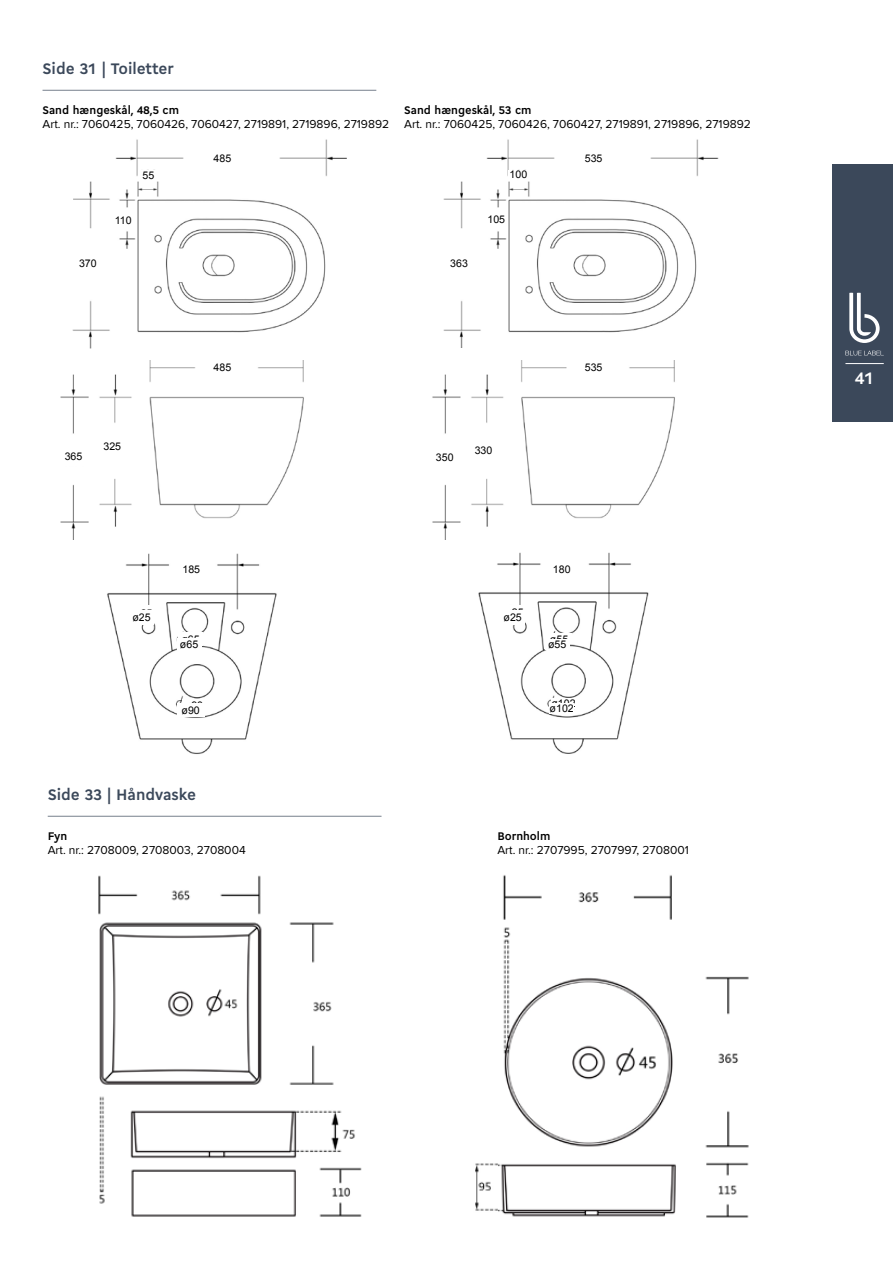
<style>
.page{position:relative;width:893px;height:1263px;background:#fff}
.page>*{position:absolute;margin:0;border:0;box-sizing:border-box;transform-origin:0 0}
.t1{font:700 18px "Cogito";color:#fff}
.t2{font:700 16.5px "Cogito";color:#3b485a}
.t3{font:12px "Proxima Nova";color:#000}
.t4{font:700 12px "Cogito";color:#000}
.t5{font:10.65px "Arial";color:#000}
</style>
<div class="page">
<img style="left:107px;top:553px;width:170px;height:201px">
<div style="left:181px;top:555px;width:24px;height:19px;background:#fff"></div>
<div style="left:131px;top:606px;width:25px;height:14px;background:#fff"></div>
<div style="left:178px;top:632px;width:25px;height:13px;background:#fff"></div>
<div style="left:182px;top:699px;width:24px;height:11px;background:#fff"></div>
<img style="left:478px;top:552px;width:171px;height:202px">
<div style="left:551px;top:554px;width:25px;height:19px;background:#fff"></div>
<div style="left:502px;top:605px;width:25px;height:14px;background:#fff"></div>
<div style="left:547px;top:633px;width:24px;height:11px;background:#fff"></div>
<div style="left:551px;top:698px;width:25px;height:10px;background:#fff"></div>
<img style="left:60px;top:360px;width:244px;height:180px">
<div style="left:205px;top:353px;width:38px;height:28px;background:#fff"></div>
<div style="left:63px;top:446px;width:24px;height:19px;background:#fff"></div>
<div style="left:102px;top:436px;width:24px;height:19px;background:#fff"></div>
<img style="left:432px;top:360px;width:243px;height:180px">
<div style="left:576px;top:353px;width:39px;height:28px;background:#fff"></div>
<div style="left:435px;top:447px;width:24px;height:20px;background:#fff"></div>
<div style="left:473px;top:440px;width:25px;height:20px;background:#fff"></div>
<img style="left:74px;top:139px;width:273px;height:209px">
<div style="left:205px;top:144px;width:38px;height:28px;background:#fff"></div>
<div style="left:113px;top:210px;width:24px;height:19px;background:#fff"></div>
<div style="left:77px;top:253px;width:25px;height:19px;background:#fff"></div>
<img style="left:443px;top:139px;width:276px;height:208px">
<div style="left:575px;top:144px;width:39px;height:28px;background:#fff"></div>
<div style="left:487px;top:212px;width:21px;height:14px;background:#fff"></div>
<div style="left:448px;top:253px;width:24px;height:19px;background:#fff"></div>
<hr style="left:43px;top:90px;width:333px;height:1px;background:#3b485a">
<div style="left:203px;top:144px;width:39px;height:28px;background:#fff"></div>
<div style="left:574px;top:144px;width:39px;height:28px;background:#fff"></div>
<div style="left:203px;top:353px;width:39px;height:29px;background:#fff"></div>
<div style="left:574px;top:353px;width:39px;height:29px;background:#fff"></div>
<div style="left:111px;top:210px;width:24px;height:19px;background:#fff"></div>
<div style="left:486px;top:212px;width:21px;height:14px;background:#fff"></div>
<div style="left:76px;top:253px;width:24px;height:19px;background:#fff"></div>
<div style="left:447px;top:253px;width:24px;height:19px;background:#fff"></div>
<div style="left:61px;top:446px;width:25px;height:19px;background:#fff"></div>
<div style="left:433px;top:448px;width:24px;height:19px;background:#fff"></div>
<div style="left:100px;top:436px;width:24px;height:20px;background:#fff"></div>
<div style="left:471px;top:441px;width:25px;height:19px;background:#fff"></div>
<div style="left:179px;top:559px;width:24px;height:20px;background:#fff"></div>
<div style="left:549px;top:559px;width:25px;height:19px;background:#fff"></div>
<div style="left:129px;top:610px;width:25px;height:15px;background:#fff"></div>
<div style="left:500px;top:610px;width:25px;height:15px;background:#fff"></div>
<div style="left:177px;top:638px;width:24px;height:12px;background:#fff"></div>
<div style="left:545px;top:639px;width:24px;height:11px;background:#fff"></div>
<div style="left:177px;top:703px;width:27px;height:13px;background:#fff"></div>
<div style="left:549px;top:703px;width:25px;height:11px;background:#fff"></div>
<div style="left:138px;top:170px;width:21px;height:11px;background:#fff"></div>
<div style="left:509px;top:170px;width:19px;height:9px;background:#fff"></div>
<img style="left:99px;top:922px;width:235px;height:282px">
<img style="left:98px;top:875px;width:163px;height:40px">
<img style="left:503px;top:875px;width:246px;height:273px">
<img style="left:497px;top:1162px;width:252px;height:56px">
<img style="left:475px;top:1163px;width:22px;height:48px">
<img style="left:127px;top:1164px;width:235px;height:53px">
<img style="left:122px;top:1106px;width:233px;height:56px">
<div style="left:832px;top:164px;width:61px;height:258px;background:#3b485a"></div>
<svg style="left:849px;top:293px;width:31px;height:50px"></svg>
<svg style="left:845px;top:351px;width:37px;height:4px"></svg>
<hr style="left:845px;top:363px;width:39px;height:1px;background:#fff">
<hr style="left:48px;top:816px;width:334px;height:1px;background:#3b485a">
<h2 class="t2" style="left:43px;top:57px;width:133px">Side 31 | Toiletter</h2>
<p class="t4" style="left:43px;top:101px;width:138px">Sand hængeskål, 48,5 cm</p>
<p class="t3" style="left:43px;top:117px;width:348px">Art. nr.: 7060425, 7060426, 7060427, 2719891, 2719896, 2719892</p>
<p class="t4" style="left:404px;top:101px;width:129px">Sand hængeskål, 53 cm</p>
<p class="t3" style="left:404px;top:117px;width:348px">Art. nr.: 7060425, 7060426, 7060427, 2719891, 2719896, 2719892</p>
<p class="t5" style="left:215px;top:146px;width:19px">485</p>
<p class="t5" style="left:587px;top:146px;width:19px">535</p>
<p class="t5" style="left:221px;top:151px;width:7px">8</p>
<p class="t5" style="left:598px;top:151px;width:7px">5</p>
<p class="t5" style="left:214px;top:151px;width:19px">485</p>
<p class="t5" style="left:585px;top:151px;width:19px">535</p>
<p class="t5" style="left:143px;top:163px;width:13px">55</p>
<p class="t5" style="left:510px;top:162px;width:19px">100</p>
<p class="t5" style="left:143px;top:169px;width:13px">55</p>
<p class="t5" style="left:510px;top:168px;width:19px">100</p>
<p class="t5" style="left:515px;top:168px;width:13px">00</p>
<p class="t5" style="left:522px;top:168px;width:7px">0</p>
<p class="t5" style="left:117px;top:207px;width:18px">110</p>
<p class="t5" style="left:489px;top:207px;width:19px">105</p>
<p class="t5" style="left:115px;top:213px;width:18px">110</p>
<p class="t5" style="left:487px;top:212px;width:19px">105</p>
<p class="t5" style="left:81px;top:250px;width:19px">370</p>
<p class="t5" style="left:452px;top:250px;width:19px">363</p>
<p class="t5" style="left:81px;top:256px;width:19px">370</p>
<p class="t5" style="left:452px;top:256px;width:19px">363</p>
<p class="t5" style="left:79px;top:256px;width:19px">370</p>
<p class="t5" style="left:450px;top:256px;width:19px">363</p>
<p class="t5" style="left:215px;top:355px;width:19px">485</p>
<p class="t5" style="left:587px;top:355px;width:19px">535</p>
<p class="t5" style="left:221px;top:361px;width:7px">8</p>
<p class="t5" style="left:598px;top:361px;width:7px">5</p>
<p class="t5" style="left:214px;top:361px;width:19px">485</p>
<p class="t5" style="left:585px;top:361px;width:19px">535</p>
<p class="t5" style="left:105px;top:434px;width:19px">325</p>
<p class="t5" style="left:111px;top:439px;width:7px">2</p>
<p class="t5" style="left:103px;top:439px;width:19px">325</p>
<p class="t5" style="left:67px;top:443px;width:19px">365</p>
<p class="t5" style="left:438px;top:445px;width:19px">350</p>
<p class="t5" style="left:65px;top:449px;width:19px">365</p>
<p class="t5" style="left:436px;top:451px;width:19px">350</p>
<p class="t5" style="left:438px;top:451px;width:19px">350</p>
<p class="t5" style="left:477px;top:438px;width:19px">330</p>
<p class="t5" style="left:488px;top:443px;width:7px">0</p>
<p class="t5" style="left:475px;top:443px;width:19px">330</p>
<p class="t5" style="left:184px;top:557px;width:19px">185</p>
<p class="t5" style="left:555px;top:556px;width:19px">180</p>
<p class="t5" style="left:566px;top:562px;width:7px">0</p>
<p class="t5" style="left:182px;top:562px;width:19px">185</p>
<p class="t5" style="left:553px;top:562px;width:19px">180</p>
<p class="t5" style="left:134px;top:605px;width:20px">ø25</p>
<p class="t5" style="left:505px;top:605px;width:20px">ø25</p>
<p class="t5" style="left:181px;top:631px;width:20px">ø65</p>
<p class="t5" style="left:550px;top:632px;width:20px">ø55</p>
<p class="t5" style="left:132px;top:611px;width:20px">ø25</p>
<p class="t5" style="left:504px;top:611px;width:20px">ø25</p>
<p class="t5" style="left:180px;top:637px;width:20px">ø65</p>
<p class="t5" style="left:548px;top:637px;width:20px">ø55</p>
<p class="t5" style="left:518px;top:611px;width:7px">5</p>
<p class="t5" style="left:180px;top:636px;width:20px">ø65</p>
<p class="t5" style="left:562px;top:637px;width:7px">5</p>
<p class="t5" style="left:185px;top:697px;width:20px">ø90</p>
<p class="t5" style="left:551px;top:696px;width:26px">ø102</p>
<p class="t5" style="left:182px;top:703px;width:20px">ø90</p>
<p class="t5" style="left:550px;top:702px;width:26px">ø102</p>
<p class="t5" style="left:184px;top:702px;width:20px">ø90</p>
<h2 class="t2" style="left:48px;top:783px;width:150px">Side 33 | Håndvaske</h2>
<p class="t4" style="left:48px;top:827px;width:21px">Fyn</p>
<p class="t3" style="left:48px;top:843px;width:199px">Art. nr.: 2708009, 2708003, 2708004</p>
<p class="t4" style="left:497px;top:827px;width:55px">Bornholm</p>
<p class="t3" style="left:497px;top:843px;width:193px">Art. nr.: 2707995, 2707997, 2708001</p>
<h1 class="t1" style="left:855px;top:365px;width:20px">41</h1>
</div>
